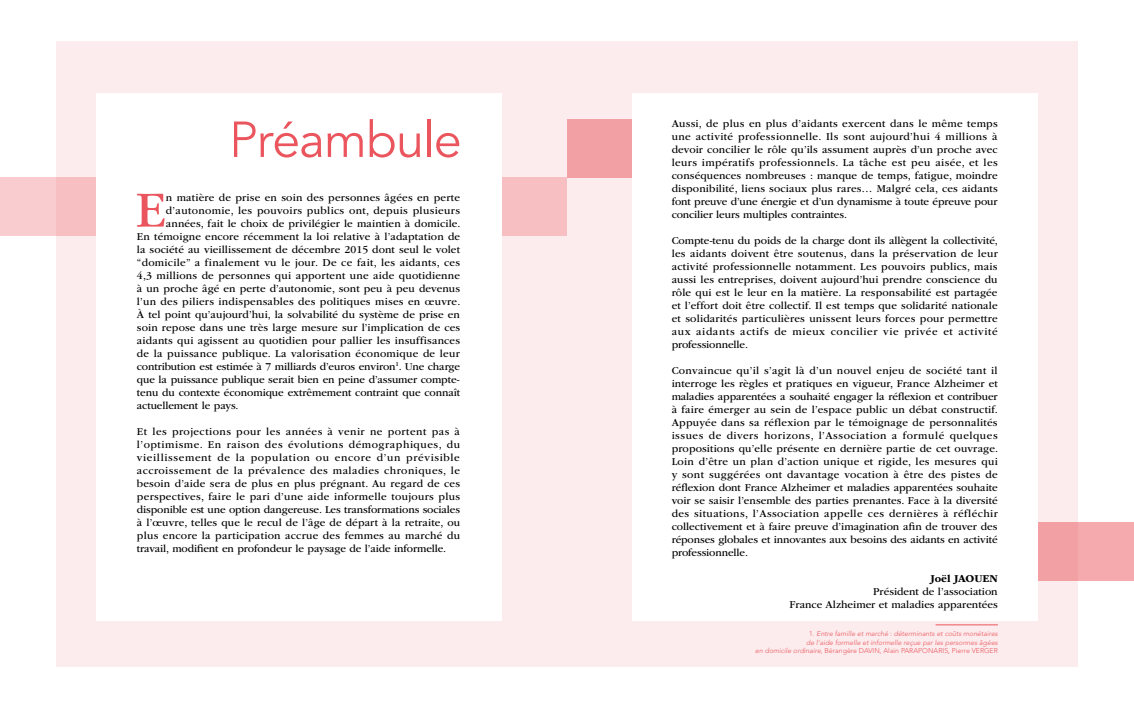
<style>
.page{position:relative;width:1134px;height:709px;background:#fff}
.page>*{position:absolute;margin:0;border:0;box-sizing:border-box;transform-origin:0 0}
.t1{font:52.7px "ITC Garamond Std";color:#eb565e}
.t2{font:50px "Avenir LT Std";letter-spacing:-.02em;color:#eb565e}
.t3{font:11px/13px "ITC Garamond Std";letter-spacing:.01em;color:#000;text-align:justify}
.t4{font:11px "ITC Garamond Std";letter-spacing:-.01em;color:#000}
.t5{font:11px "ITC Garamond Std";letter-spacing:.03em;color:#000}
.t6{font:700 11px "ITC Garamond Std";color:#000}
.t7{font:italic 300 7px/8.4px "Avenir LT Std";color:#eb565e;text-align:right}
.s1{font-weight:300}
.s2{font-style:normal}
</style>
<div class="page">
<div style="left:832px;top:522px;width:302px;height:59px;background:#f5aaae"></div>
<div style="left:0;top:177px;width:499px;height:59px;background:#f9cccf"></div>
<div style="left:567px;top:42px;width:510px;height:625px;background:#fceced"></div>
<div style="left:57px;top:42px;width:510px;height:625px;background:#fceced"></div>
<hr style="left:935px;top:624px;width:63px;height:1px;background:#eb565e">
<div style="left:96px;top:93px;width:406px;height:527px;background:#fff"></div>
<div style="left:632px;top:93px;width:405px;height:527px;background:#fff"></div>
<h2 class="t2" style="left:229px;top:111px;width:234px"><span class="s1">P</span>réambule</h2>
<p class="t3" style="left:672px;top:117px;width:328px">Aussi, de plus en plus d’aidants exercent dans le même temps une activité professionnelle. Ils sont aujourd’hui 4 millions à devoir concilier le rôle qu’ils assument auprès d’un proche avec leurs impératifs professionnels. La tâche est peu aisée, et les conséquences nombreuses : manque de temps, fatigue, moindre disponibilité, liens sociaux plus rares… Malgré cela, ces aidants font preuve d’une énergie et d’un dynamisme à toute épreuve pour concilier leurs multiples contraintes.</p>
<p class="t3" style="left:672px;top:234px;width:328px">Compte-tenu du poids de la charge dont ils allègent la collectivité, les aidants doivent être soutenus, dans la préservation de leur activité professionnelle notamment. Les pouvoirs publics, mais aussi les entreprises, doivent aujourd’hui prendre conscience du rôle qui est le leur en la matière. La responsabilité est partagée et l’effort doit être collectif. Il est temps que solidarité nationale et solidarités particulières unissent leurs forces pour permettre aux aidants actifs de mieux concilier vie privée et activité professionnelle.</p>
<p class="t3" style="left:672px;top:364px;width:328px">Convaincue qu’il s’agit là d’un nouvel enjeu de société tant il interroge les règles et pratiques en vigueur, France Alzheimer et maladies apparentées a souhaité engager la réflexion et contribuer à faire émerger au sein de l’espace public un débat constructif.<br>Appuyée dans sa réflexion par le témoignage de personnalités issues de divers horizons, l’Association a formulé quelques propositions qu’elle présente en dernière partie de cet ouvrage.<br>Loin d’être un plan d’action unique et rigide, les mesures qui y sont suggérées ont davantage vocation à être des pistes de réflexion dont France Alzheimer et maladies apparentées souhaite voir se saisir l’ensemble des parties prenantes. Face à la diversité des situations, l’Association appelle ces dernières à réfléchir collectivement et à faire preuve d’imagination afin de trouver des réponses globales et innovantes aux besoins des aidants en activité professionnelle.</p>
<p class="t6" style="left:930px;top:572px;width:69px">Joël JAOUEN</p>
<p class="t3" style="left:790px;top:585px;width:210px;text-align:right">Président de l’association<br>France Alzheimer et maladies apparentées</p>
<h1 class="t1" style="left:136px;top:181px;width:32px">E</h1>
<p class="t3" style="left:166px;top:191px;width:296px">n matière de prise en soin des personnes âgées en perte</p>
<p class="t5" style="left:166px;top:204px;width:296px">d’autonomie, les pouvoirs publics ont, depuis plusieurs</p>
<p class="t3" style="left:166px;top:217px;width:296px">années, fait le choix de privilégier le maintien à domicile.</p>
<p class="t3" style="left:137px;top:230px;width:325px">En témoigne encore récemment la loi relative à l’adaptation de</p>
<p class="t3" style="left:137px;top:243px;width:325px">la société au vieillissement de décembre 2015 dont seul le volet</p>
<p class="t3" style="left:137px;top:256px;width:325px">“domicile” a finalement vu le jour. De ce fait, les aidants, ces</p>
<p class="t3" style="left:137px;top:269px;width:325px">4,3 millions de personnes qui apportent une aide quotidienne</p>
<p class="t3" style="left:137px;top:282px;width:325px">à un proche âgé en perte d’autonomie, sont peu à peu devenus</p>
<p class="t3" style="left:137px;top:295px;width:325px">l’un des piliers indispensables des politiques mises en œuvre.</p>
<p class="t3" style="left:137px;top:308px;width:324px">À tel point qu’aujourd’hui, la solvabilité du système de prise en</p>
<p class="t3" style="left:137px;top:321px;width:325px">soin repose dans une très large mesure sur l’implication de ces</p>
<p class="t3" style="left:137px;top:334px;width:325px">aidants qui agissent au quotidien pour pallier les insuffisances</p>
<p class="t3" style="left:137px;top:347px;width:324px">de la puissance publique. La valorisation économique de leur</p>
<p class="t4" style="left:137px;top:360px;width:325px">contribution est estimée à 7 milliards d’euros environ<sup>1</sup>. Une charge</p>
<p class="t4" style="left:137px;top:373px;width:324px">que la puissance publique serait bien en peine d’assumer compte-</p>
<p class="t3" style="left:137px;top:386px;width:325px">tenu du contexte économique extrêmement contraint que connaît</p>
<p class="t4" style="left:137px;top:399px;width:103px">actuellement le pays.</p>
<p class="t3" style="left:137px;top:425px;width:325px">Et les projections pour les années à venir ne portent pas à l’optimisme. En raison des évolutions démographiques, du vieillissement de la population ou encore d’un prévisible accroissement de la prévalence des maladies chroniques, le besoin d’aide sera de plus en plus prégnant. Au regard de ces perspectives, faire le pari d’une aide informelle toujours plus disponible est une option dangereuse. Les transformations sociales à l’œuvre, telles que le recul de l’âge de départ à la retraite, ou plus encore la participation accrue des femmes au marché du travail, modifient en profondeur le paysage de l’aide informelle.</p>
<p class="t7" style="left:755px;top:630px;width:244px"><span class="s2">1.</span> Entre famille et marché <span class="s2">:</span> déterminants et coûts monétaires<br>de l'aide formelle et informelle reçue par les personnes âgées<br>en domicile ordinaire<span class="s2">, Bérangère DAVIN, Alain PARAPONARIS, Pierre VERGER</span></p>
</div>
